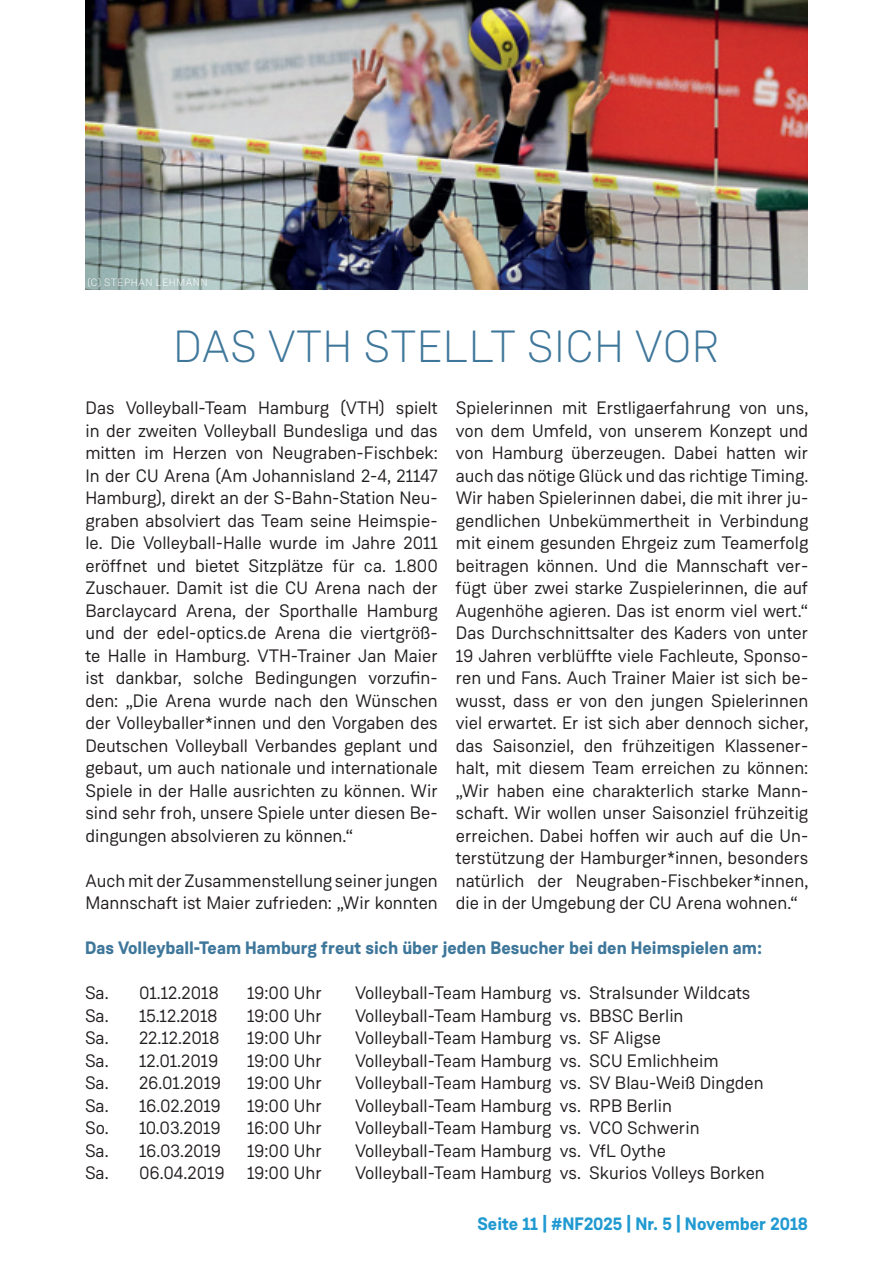
<style>
.page{position:relative;width:893px;height:1263px;background:#fff}
.page>*{position:absolute;margin:0;border:0;box-sizing:border-box;transform-origin:0 0}
.Headline_Typ_2{font:300 45px "Weissenhof Grotesk";letter-spacing:.01em;color:#3f779b}
.Fließtext{font:18px/22.5px "Weissenhof Grotesk";color:#231f20;text-align:justify}
.Fließtext-2{font:700 18px "Weissenhof Grotesk";color:#3f779b}
.t1{font:700 18px "Weissenhof Grotesk";color:#219ad1}
.t2{font:300 10.5px "Weissenhof Grotesk";letter-spacing:.05em;color:#fff}
</style>
<div class="page">
<img style="left:85px;top:0;width:723px;height:289px">
<p class="t2" style="left:87px;top:276px;width:122px">(C) STEPHAN LEHMANN</p>
<p class="Headline_Typ_2" style="left:173px;top:319px;width:548px">DAS VTH STELLT SICH VOR</p>
<p class="Fließtext" style="left:85px;top:396px;width:354px">Das Volleyball-Team Hamburg (VTH) spielt in der zweiten Volleyball Bundesliga und das mitten im Herzen von Neugraben-Fischbek:<br>In der CU Arena (Am Johannisland 2-4, 21147<br>Hamburg), direkt an der S-Bahn-Station Neu&shy;graben absolviert das Team seine Heimspie&shy;le. Die Volleyball-Halle wurde im Jahre 2011 eröffnet und bietet Sitzplätze für ca. 1.800<br>Zuschauer. Damit ist die CU Arena nach der Barclaycard Arena, der Sporthalle Hamburg und der edel-optics.de Arena die viertgröß&shy;te Halle in Hamburg. VTH-Trainer Jan Maier ist dankbar, solche Bedingungen vorzufin&shy;den: „Die Arena wurde nach den Wünschen der Volleyballer*innen und den Vorgaben des Deutschen Volleyball Verbandes geplant und gebaut, um auch nationale und internationale Spiele in der Halle ausrichten zu können. Wir sind sehr froh, unsere Spiele unter diesen Be&shy;dingungen absolvieren zu können.“</p>
<p class="Fließtext" style="left:85px;top:869px;width:354px">Auch mit der Zusammenstellung seiner jungen<br>Mannschaft ist Maier zufrieden: „Wir konnten</p>
<p class="Fließtext" style="left:456px;top:396px;width:354px">Spielerinnen mit Erstligaerfahrung von uns, von dem Umfeld, von unserem Konzept und von Hamburg überzeugen. Dabei hatten wir auch das nötige Glück und das richtige Timing.<br>Wir haben Spielerinnen dabei, die mit ihrer ju&shy;gendlichen Unbekümmertheit in Verbindung mit einem gesunden Ehrgeiz zum Teamerfolg beitragen können. Und die Mannschaft ver&shy;fügt über zwei starke Zuspielerinnen, die auf Augenhöhe agieren. Das ist enorm viel wert.“ Das Durchschnittsalter des Kaders von unter 19 Jahren verblüffte viele Fachleute, Sponso&shy;ren und Fans. Auch Trainer Maier ist sich be&shy;wusst, dass er von den jungen Spielerinnen viel erwartet. Er ist sich aber dennoch sicher, das Saisonziel, den frühzeitigen Klassener&shy;halt, mit diesem Team erreichen zu können: „Wir haben eine charakterlich starke Mann&shy;schaft. Wir wollen unser Saisonziel frühzeitig erreichen. Dabei hoffen wir auch auf die Un&shy;terstützung der Hamburger*innen, besonders natürlich der Neugraben-Fischbeker*innen, die in der Umgebung der CU Arena wohnen.“</p>
<p class="Fließtext-2" style="left:85px;top:936px;width:678px">Das Volleyball-Team Hamburg freut sich über jeden Besucher bei den Heimspielen am:</p>
<p class="Fließtext" style="left:85px;top:981px;width:25px">Sa.</p>
<p class="Fließtext" style="left:139px;top:981px;width:81px">01.12.2018</p>
<p class="Fließtext" style="left:247px;top:981px;width:76px">19:00 Uhr</p>
<p class="Fließtext" style="left:355px;top:981px;width:397px">Volleyball-Team Hamburg vs. Stralsunder Wildcats</p>
<p class="Fließtext" style="left:85px;top:1004px;width:25px">Sa.</p>
<p class="Fließtext" style="left:139px;top:1004px;width:80px">15.12.2018</p>
<p class="Fließtext" style="left:247px;top:1004px;width:76px">19:00 Uhr</p>
<p class="Fließtext" style="left:355px;top:1004px;width:330px">Volleyball-Team Hamburg vs. BBSC Berlin</p>
<p class="Fließtext" style="left:85px;top:1026px;width:25px">Sa.</p>
<p class="Fließtext" style="left:139px;top:1026px;width:82px">22.12.2018</p>
<p class="Fließtext" style="left:247px;top:1026px;width:76px">19:00 Uhr</p>
<p class="Fließtext" style="left:355px;top:1026px;width:307px">Volleyball-Team Hamburg vs. SF Aligse</p>
<p class="Fließtext" style="left:85px;top:1049px;width:25px">Sa.</p>
<p class="Fließtext" style="left:139px;top:1049px;width:81px">12.01.2019</p>
<p class="Fließtext" style="left:247px;top:1049px;width:76px">19:00 Uhr</p>
<p class="Fließtext" style="left:355px;top:1049px;width:365px">Volleyball-Team Hamburg vs. SCU Emlichheim</p>
<p class="Fließtext" style="left:85px;top:1071px;width:25px">Sa.</p>
<p class="Fließtext" style="left:139px;top:1071px;width:84px">26.01.2019</p>
<p class="Fließtext" style="left:247px;top:1071px;width:76px">19:00 Uhr</p>
<p class="Fließtext" style="left:355px;top:1071px;width:410px">Volleyball-Team Hamburg vs. SV Blau-Weiß Dingden</p>
<p class="Fließtext" style="left:85px;top:1094px;width:25px">Sa.</p>
<p class="Fließtext" style="left:139px;top:1094px;width:83px">16.02.2019</p>
<p class="Fließtext" style="left:247px;top:1094px;width:76px">19:00 Uhr</p>
<p class="Fließtext" style="left:355px;top:1094px;width:318px">Volleyball-Team Hamburg vs. RPB Berlin</p>
<p class="Fließtext" style="left:85px;top:1116px;width:25px">So.</p>
<p class="Fließtext" style="left:139px;top:1116px;width:83px">10.03.2019</p>
<p class="Fließtext" style="left:247px;top:1116px;width:76px">16:00 Uhr</p>
<p class="Fließtext" style="left:355px;top:1116px;width:346px">Volleyball-Team Hamburg vs. VCO Schwerin</p>
<p class="Fließtext" style="left:85px;top:1139px;width:25px">Sa.</p>
<p class="Fließtext" style="left:139px;top:1139px;width:84px">16.03.2019</p>
<p class="Fließtext" style="left:247px;top:1139px;width:76px">19:00 Uhr</p>
<p class="Fließtext" style="left:355px;top:1139px;width:312px">Volleyball-Team Hamburg vs. VfL Oythe</p>
<p class="Fließtext" style="left:85px;top:1161px;width:25px">Sa.</p>
<p class="Fließtext" style="left:139px;top:1161px;width:184px">06.04.2019 19:00 Uhr</p>
<p class="Fließtext" style="left:355px;top:1161px;width:411px">Volleyball-Team Hamburg vs. Skurios Volleys Borken</p>
<p class="t1" style="left:477px;top:1213px;width:332px">Seite 11 | #NF2025 | Nr. 5 | November 2018</p>
</div>
